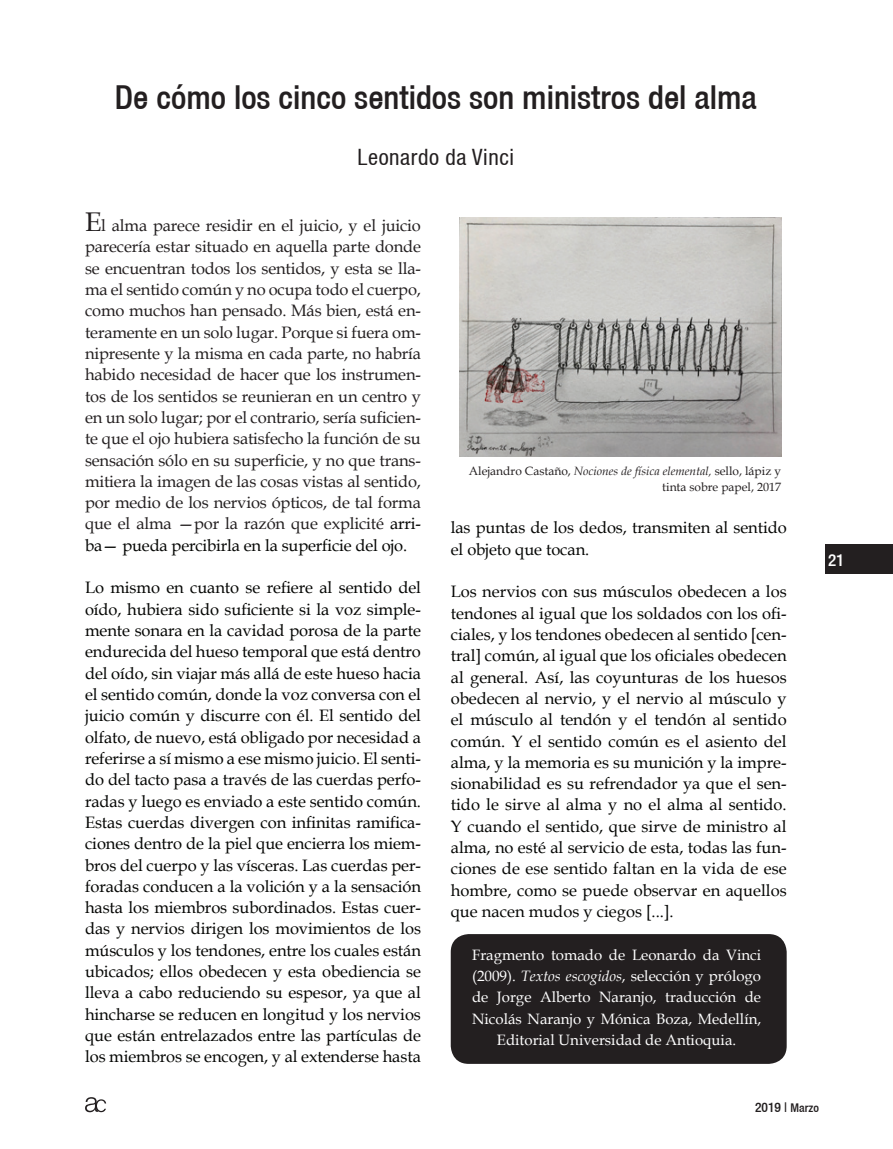
<style>
.page{position:relative;width:893px;height:1149px;background:#fff}
.page>*{position:absolute;margin:0;border:0;box-sizing:border-box;transform-origin:0 0}
.t1{font:500 condensed 33px "Helvetica 67";color:#231f20}
.t2{font:condensed 22.5px "Helvetica 57";letter-spacing:.025em;color:#231f20}
.t3{font:500 condensed 16.95px "Helvetica 67";color:#fff}
.t4{font:16.5px/21.3px "Book Antiqua";letter-spacing:-.005em;color:#040503;text-align:justify}
.t5{font:16.5px/21.3px "Book Antiqua";letter-spacing:-.01em;color:#231f20;text-align:justify}
.t6{font:15px/21.3px "Book Antiqua";color:#fff;text-align:center}
.t7{font:500 condensed 13.5px "Helvetica 67";color:#231f20}
.t8{font:12px/16.5px "Book Antiqua";color:#231f20;text-align:right}
.s1{font-size:27px}
.s2{color:#040503}
.s3{font-style:italic}
.s4{font-size:12px}
</style>
<div class="page">
<div style="left:825px;top:544px;width:68px;height:29px;background:#231f20"></div>
<svg style="left:85px;top:1097px;width:21px;height:14px"></svg>
<div style="left:451px;top:933px;width:336px;height:130px;background:#231f20;border-radius:18px"></div>
<img style="left:459px;top:217px;width:322px;height:239px">
<h1 class="t1" style="left:115px;top:77px;width:643px">De cómo los cinco sentidos son ministros del alma</h1>
<h2 class="t2" style="left:358px;top:144px;width:158px">Leonardo da Vinci</h2>
<p class="t5" style="left:85px;top:214px;width:337px"><span class="s1">E</span>l alma parece residir en el juicio, y el juicio parecería estar situado en aquella parte donde se encuentran todos los sentidos, y esta se lla&shy;ma el sentido común y no ocupa todo el cuerpo, como muchos han pensado. Más bien, está en&shy;teramente en un solo lugar. Porque si fuera om&shy;nipresente y la misma en cada parte, no habría habido necesidad de hacer que los instrumen&shy;tos de los sentidos se reunieran en un centro y en un solo lugar; por el contrario, sería suficien&shy;te que el ojo hubiera satisfecho la función de su sensación sólo en su superficie, y no que trans&shy;mitiera la imagen de las cosas vistas al sentido, por medio de los nervios ópticos, de tal forma que el alma —por la razón que explicité <span class="s2">arri&shy;ba— pueda percibirla en la superficie del ojo.</span></p>
<p class="t4" style="left:85px;top:576px;width:337px">Lo mismo en cuanto se refiere al sentido del oído, hubiera sido suficiente si la voz simple&shy;mente sonara en la cavidad porosa de la parte endurecida del hueso temporal que está dentro del oído, sin viajar más allá de este hueso hacia el sentido común, donde la voz conversa con el juicio común y discurre con él. El sentido del olfato, de nuevo, está obligado por necesidad a referirse a sí mismo a ese mismo juicio. El senti&shy;do del tacto pasa a través de las cuerdas perfo&shy;radas y luego es enviado a este sentido común.<br>Estas cuerdas divergen con infinitas ramifica&shy;ciones dentro de la piel que encierra los miem&shy;bros del cuerpo y las vísceras. Las cuerdas per&shy;foradas conducen a la volición y a la sensación hasta los miembros subordinados. Estas cuer&shy;das y nervios dirigen los movimientos de los músculos y los tendones, entre los cuales están ubicados; ellos obedecen y esta obediencia se lleva a cabo reduciendo su espesor, ya que al hincharse se reducen en longitud y los nervios que están entrelazados entre las partículas de los miembros se encogen, y al extenderse hasta</p>
<p class="t8" style="left:469px;top:462px;width:314px">Alejandro Castaño, <span class="s3">Nociones de física elemental,</span> sello, lápiz y tinta sobre papel, 2017</p>
<p class="t4" style="left:451px;top:516px;width:337px">las puntas de los dedos, transmiten al sentido el objeto que tocan.</p>
<p class="t4" style="left:451px;top:580px;width:337px">Los nervios con sus músculos obedecen a los tendones al igual que los soldados con los ofi&shy;ciales, y los tendones obedecen al sentido [cen&shy;tral] común, al igual que los oficiales obedecen al general. Así, las coyunturas de los huesos obedecen al nervio, y el nervio al músculo y el músculo al tendón y el tendón al sentido común. Y el sentido común es el asiento del alma, y la memoria es su munición y la impre&shy;sionabilidad es su refrendador ya que el sen&shy;tido le sirve al alma y no el alma al sentido.<br>Y cuando el sentido, que sirve de ministro al alma, no esté al servicio de esta, todas las fun&shy;ciones de ese sentido faltan en la vida de ese hombre, como se puede observar en aquellos que nacen mudos y ciegos [...].</p>
<p class="t6" style="left:472px;top:943px;width:291px">Fragmento tomado de Leonardo da Vinci (2009). <span class="s3">Textos escogidos</span>, selección y prólogo de Jorge Alberto Naranjo, traducción de Nicolás Naranjo y Mónica Boza, Medellín, Editorial Universidad de Antioquia.</p>
<p class="t3" style="left:828px;top:549px;width:18px">21</p>
<p class="t7" style="left:755px;top:1098px;width:65px">2019 | <span class="s4">Marzo</span></p>
</div>
